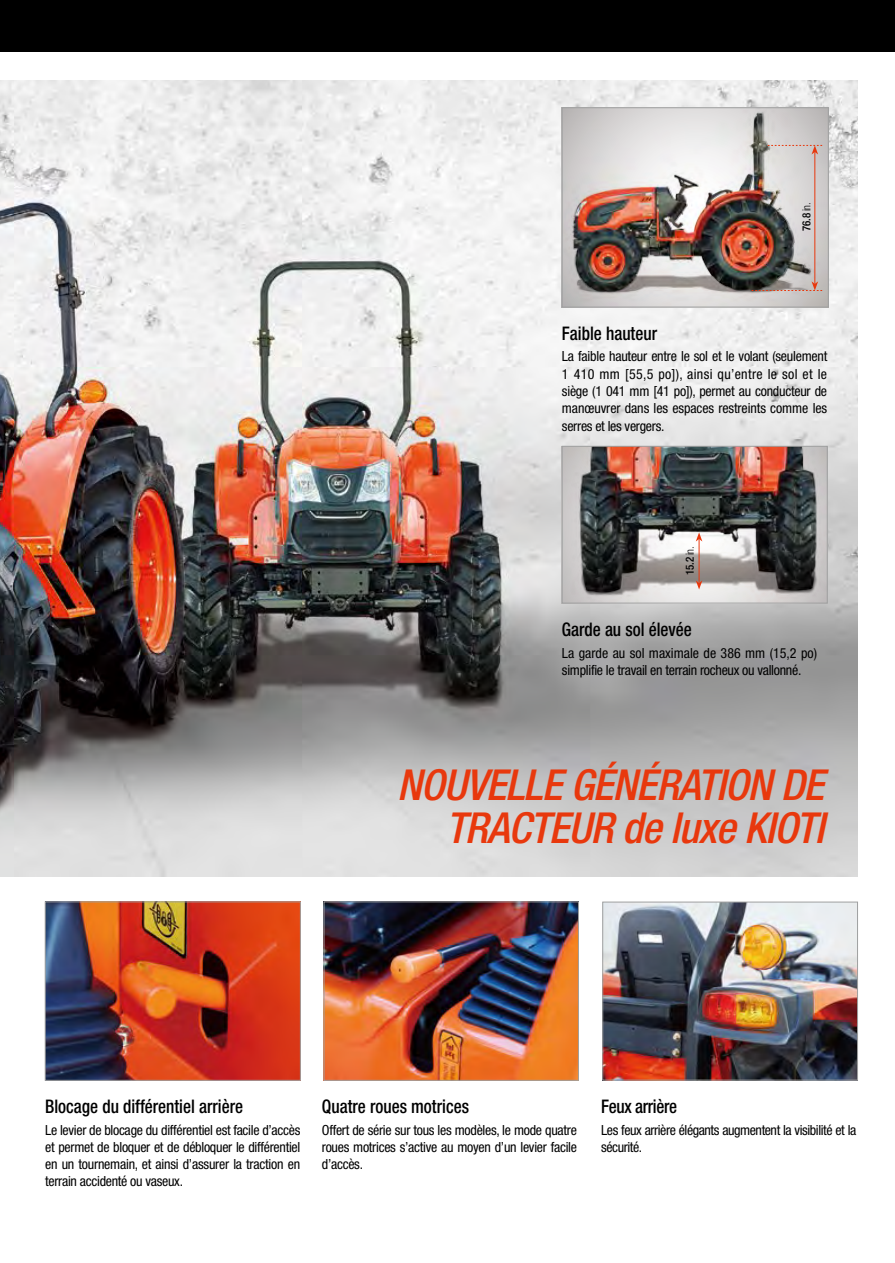
<style>
.page{position:relative;width:895px;height:1263px;background:#fff}
.page>*{position:absolute;margin:0;border:0;box-sizing:border-box;transform-origin:0 0}
.t1{font:italic 500 condensed 42.75px/43.5px "Helvetica Neue";color:#e8380d;text-align:right}
.t2{font:500 condensed 18.75px "Helvetica Neue";color:#000;scale:.92 1}
.t3{font:500 condensed 18.75px "Helvetica Neue";letter-spacing:-.02em;color:#000;scale:.92 1}
.t4{font:condensed 13.95px/17.2px "Helvetica Neue";letter-spacing:-.02em;color:#000;text-align:justify}
.t5{font:500 condensed 11.25px "Helvetica Neue";color:#000}
.s1{font-weight:300}
</style>
<div class="page">
<img style="left:0;top:81px;width:858px;height:795px">
<img style="left:47px;top:904px;width:252px;height:174px">
<div style="left:45px;top:902px;width:256px;height:178px;border:1px solid #9fa0a0"></div>
<div style="left:0;top:0;width:895px;height:51px;background:#000"></div>
<img style="left:564px;top:110px;width:262px;height:195px">
<img style="left:668px;top:113px;width:89px;height:120px">
<div style="left:562px;top:108px;width:266px;height:199px;border:1px solid #9fa0a0"></div>
<img style="left:604px;top:904px;width:252px;height:174px">
<div style="left:602px;top:902px;width:256px;height:178px;border:1px solid #9fa0a0"></div>
<img style="left:326px;top:904px;width:251px;height:174px">
<div style="left:324px;top:902px;width:255px;height:178px;border:1px solid #9fa0a0"></div>
<img style="left:564px;top:448px;width:261px;height:153px">
<img style="left:580px;top:448px;width:236px;height:147px">
<div style="left:562px;top:446px;width:265px;height:157px;border:1px solid #9fa0a0"></div>
<hr style="left:814px;top:152px;width:1px;height:132px;background:#e8380d">
<svg style="left:768px;top:145px;width:54px;height:9px"></svg>
<svg style="left:751px;top:281px;width:71px;height:10px"></svg>
<hr style="left:699px;top:539px;width:1px;height:44px;background:#e8380d">
<svg style="left:696px;top:532px;width:6px;height:9px"></svg>
<svg style="left:696px;top:580px;width:6px;height:9px"></svg>
<p class="t5" style="left:799px;top:231px;width:30px;rotate:-90deg">76.8 <span class="s1">in.</span></p>
<h2 class="t2" style="left:562px;top:322px;width:105px">Faible hauteur</h2>
<p class="t4" style="left:562px;top:348px;width:267px">La faible hauteur entre le sol et le volant (seulement 1 410 mm [55,5 po]), ainsi qu’entre le sol et le siège (1 041 mm [41 po]), permet au conducteur de manœuvrer dans les espaces restreints comme les serres et les vergers.</p>
<p class="t5" style="left:683px;top:575px;width:30px;rotate:-90deg">15.2 <span class="s1">in.</span></p>
<h2 class="t2" style="left:562px;top:619px;width:143px">Garde au sol élevée</h2>
<p class="t4" style="left:562px;top:644px;width:257px">La garde au sol maximale de 386 mm (15,2 po) simplifie le travail en terrain rocheux ou vallonné.</p>
<h1 class="t1" style="left:397px;top:762px;width:439px">NOUVELLEGÉNÉRATION DE<br>TRACTEUR deluxeKIOTI</h1>
<h2 class="t2" style="left:45px;top:1095px;width:216px">Blocage du différentiel arrière</h2>
<p class="t4" style="left:45px;top:1121px;width:257px">Le levier de blocage du différentiel est facile d’accès et permet de bloquer et de débloquer le différentiel en un tournemain, et ainsi d’assurer la traction en terrain accidenté ou vaseux.</p>
<h2 class="t2" style="left:322px;top:1095px;width:161px">Quatre roues motrices</h2>
<p class="t4" style="left:322px;top:1121px;width:257px">Offert de série sur tous les modèles, le mode quatre roues motrices s’active au moyen d’un levier facile d’accès.</p>
<h2 class="t3" style="left:601px;top:1095px;width:84px">Feux arrière</h2>
<p class="t4" style="left:601px;top:1121px;width:257px">Les feux arrière élégants augmentent la visibilité et la sécurité.</p>
</div>
